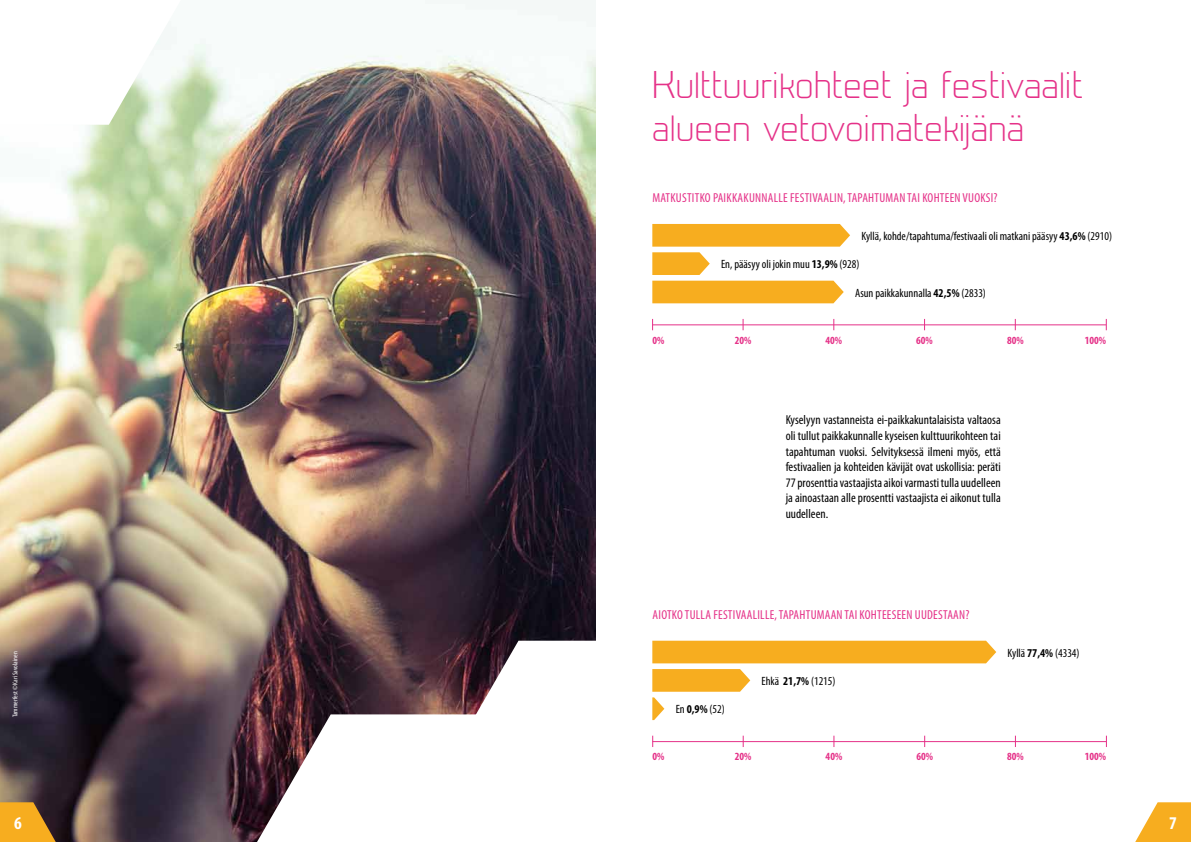
<style>
.page{position:relative;width:1191px;height:842px;background:#fff}
.page>*{position:absolute;margin:0;border:0;box-sizing:border-box;transform-origin:0 0}
.t1{font:300 36px/43.2px "Prime";color:#e53188}
.t2{font:700 condensed 18px "Myriad Pro";color:#fff}
.t3{font:condensed 13px/15.6px "Myriad Pro";color:#000;text-align:justify}
.t4{font:condensed 13px "Myriad Pro";letter-spacing:.02em;color:#e53188}
.t5{font:condensed 12px "Myriad Pro";color:#000}
.t6{font:700 condensed 11px "Myriad Pro";color:#e53188}
.t7{font:condensed 7px "Myriad Pro";color:#fff}
.s1{font-weight:700}
</style>
<div class="page">
<img style="left:0;top:0;width:595px;height:842px">
<svg style="left:443px;top:641px;width:302px;height:201px"></svg>
<svg style="left:257px;top:714px;width:298px;height:128px"></svg>
<svg style="left:0;top:0;width:181px;height:125px"></svg>
<div style="left:652px;top:641px;width:344px;height:22px;background:#f7ad1f"></div>
<hr style="left:652px;top:741px;width:454px;height:1px;background:#e53188">
<svg style="left:652px;top:669px;width:98px;height:51px"></svg>
<svg style="left:652px;top:224px;width:198px;height:51px"></svg>
<hr style="left:652px;top:324px;width:454px;height:1px;background:#e53188">
<div style="left:652px;top:281px;width:191px;height:22px;background:#f7ad1f"></div>
<svg style="left:1135px;top:802px;width:56px;height:40px"></svg>
<svg style="left:0;top:802px;width:56px;height:40px;background:#cc8e20"></svg>
<h1 class="t1" style="left:652px;top:64px;width:432px">Kulttuurikohteet ja festivaalit alueen vetovoimatekijänä</h1>
<p class="t4" style="left:652px;top:190px;width:36px">Matkustitko</p>
<p class="t4" style="left:713px;top:190px;width:83px">paikkakunnalle festi</p>
<p class="t4" style="left:812px;top:190px;width:187px">vaalin, tapahtuman tai kohteen vuoksi?</p>
<p class="t5" style="left:861px;top:229px;width:252px">Kyllä, kohde/tapahtuma/festivaali oli matkani pääsyy <span class="s1">43,6%</span> (2910)</p>
<p class="t5" style="left:721px;top:257px;width:140px">En, pääsyy oli jokin muu <span class="s1">13,9%</span> (928)</p>
<p class="t5" style="left:855px;top:285px;width:132px">Asun paikkakunnalla <span class="s1">42,5%</span> (2833)</p>
<p class="t6" style="left:652px;top:333px;width:13px">0%</p>
<p class="t6" style="left:735px;top:333px;width:18px">20%</p>
<p class="t6" style="left:825px;top:333px;width:18px">40%</p>
<p class="t6" style="left:916px;top:333px;width:18px">60%</p>
<p class="t6" style="left:1007px;top:333px;width:18px">80%</p>
<p class="t6" style="left:1084px;top:333px;width:23px">100%</p>
<p class="t3" style="left:785px;top:412px;width:216px">Kyselyyn vastanneista ei-paikkakuntalaisista valtaosa oli tullut paikkakunnalle kyseisen kulttuurikohteen tai tapahtuman vuoksi. Selvityksessä ilmeni myös, että festivaalien ja kohteiden kävijät ovat uskollisia: peräti 77 prosenttia vastaajista aikoi varmasti tulla uudelleen ja ainoastaan alle prosentti vastaajista ei aikonut tulla uudelleen.</p>
<p class="t7" style="left:11px;top:717px;width:67px;rotate:-90deg">Tammerfest © Kari Savolainen</p>
<p class="t4" style="left:652px;top:606px;width:6px">Aiotko</p>
<p class="t4" style="left:685px;top:606px;width:34px">tulla festi</p>
<p class="t4" style="left:735px;top:606px;width:148px">vaalille, tapahtumaan tai kohteesee</p>
<p class="t4" style="left:906px;top:606px;width:64px">n uudestaan?</p>
<p class="t5" style="left:675px;top:702px;width:51px">En <span class="s1">0,9%</span> (52)</p>
<p class="t5" style="left:761px;top:674px;width:75px">Ehkä <span class="s1">21,7%</span> (1215)</p>
<p class="t5" style="left:1007px;top:645px;width:73px">Kyllä <span class="s1">77,4%</span> (4334)</p>
<p class="t6" style="left:652px;top:750px;width:13px">0%</p>
<p class="t6" style="left:735px;top:750px;width:18px">20%</p>
<p class="t6" style="left:825px;top:750px;width:18px">40%</p>
<p class="t6" style="left:916px;top:750px;width:18px">60%</p>
<p class="t6" style="left:1007px;top:750px;width:18px">80%</p>
<p class="t6" style="left:1084px;top:750px;width:23px">100%</p>
<h2 class="t2" style="left:14px;top:812px;width:9px">6</h2>
<h2 class="t2" style="left:1169px;top:812px;width:9px">7</h2>
</div>
